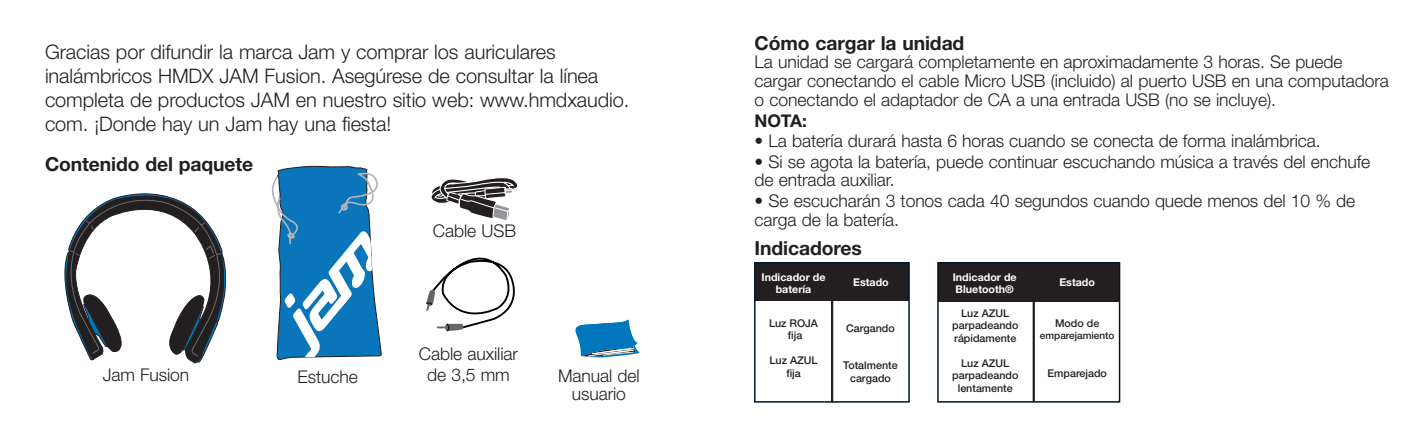
<style>
.page{position:relative;width:1418px;height:426px;background:#fff}
.page>*{position:absolute;margin:0;border:0;box-sizing:border-box;transform-origin:0 0}
.Intro_body{font:300 20px/24px "Helvetica Neue LT Std";letter-spacing:-.005em;color:#231f20}
.Headers{font:700 19.25px "Helvetica Neue LT Std";letter-spacing:-.005em;color:#231f20}
.body{font:700 19.25px "Helvetica Neue LT Std";letter-spacing:-.005em;color:#231f20}
.body-2{font:300 17.5px/18.8px "Helvetica Neue LT Std";letter-spacing:-.005em;color:#231f20}
.callouts{font:300 17.5px/17.5px "Helvetica Neue LT Std";letter-spacing:-.005em;color:#231f20;text-align:center}
.body-3{font:700 17.5px "Helvetica Neue LT Std";color:#231f20}
.t1{font:500 10.75px/12.5px "Helvetica Neue LT Std";color:#231f20;text-align:center}
.t2{font:700 10.75px/12.5px "Helvetica Neue LT Std";color:#fff;text-align:center}
.t3{font:500 10px "Helvetica Neue LT Std";color:#231f20}
</style>
<div class="page">
<div style="left:754px;top:262px;width:154px;height:38px;background:#231f20"></div>
<hr style="left:831px;top:296px;width:2px;height:106px;background:#231f20">
<div style="left:938px;top:262px;width:181px;height:39px;background:#231f20"></div>
<hr style="left:1032px;top:297px;width:2px;height:104px;background:#231f20">
<div style="left:937px;top:261px;width:183px;height:141px;border:2px solid #011622"></div>
<svg style="left:575px;top:319px;width:64px;height:38px"></svg>
<svg style="left:64px;top:193px;width:162px;height:169px"></svg>
<svg style="left:431px;top:177px;width:87px;height:43px"></svg>
<svg style="left:426px;top:257px;width:89px;height:75px"></svg>
<svg style="left:271px;top:166px;width:110px;height:194px"></svg>
<div style="left:754px;top:261px;width:155px;height:141px;border:2px solid #011622"></div>
<p class="Intro_body" style="left:45px;top:40px;width:586px">Gracias por difundir la marca Jam y comprar los auriculares inalámbricos HMDX JAM Fusion. Asegúrese de consultar la línea completa de productos JAM en nuestro sitio web: www.hmdxaudio. com. ¡Donde hay un Jam hay una fiesta!</p>
<p class="Headers" style="left:45px;top:152px;width:210px">Contenido del paquete</p>
<p class="callouts" style="left:433px;top:221px;width:85px">Cable USB</p>
<p class="callouts" style="left:419px;top:342px;width:101px;line-height:21px">Cable auxiliar de 3,5 mm</p>
<p class="callouts" style="left:103px;top:365px;width:88px">Jam Fusion</p>
<p class="callouts" style="left:558px;top:366px;width:83px">Manual del usuario</p>
<p class="callouts" style="left:297px;top:367px;width:62px">Estuche</p>
<p class="Headers" style="left:754px;top:31px;width:211px">Cómo cargar la unidad</p>
<p class="body-2" style="left:754px;top:52px;width:636px">La unidad se cargará completamente en aproximadamente 3 horas. Se puede cargar conectando el cable Micro USB (incluido) al puerto USB en una computadora o conectando el adaptador de CA a una entrada USB (no se incluye).</p>
<p class="body-3" style="left:754px;top:109px;width:54px">NOTA:</p>
<p class="body-2" style="left:754px;top:131px;width:567px">• La batería durará hasta 6 horas cuando se conecta de forma inalámbrica.</p>
<p class="body-2" style="left:754px;top:151px;width:617px">• Si se agota la batería, puede continuar escuchando música a través del enchufe de entrada auxiliar.</p>
<p class="body-2" style="left:754px;top:191px;width:602px">• Se escucharán 3 tonos cada 40 segundos cuando quede menos del 10 % de carga de la batería.</p>
<p class="body" style="left:754px;top:236px;width:109px">Indicadores</p>
<p class="t2" style="left:761px;top:270px;width:65px">Indicador de batería</p>
<p class="t2" style="left:853px;top:275px;width:37px">Estado</p>
<p class="t1" style="left:769px;top:316px;width:51px">Luz ROJA</p>
<p class="t1" style="left:787px;top:329px;width:16px">fija</p>
<p class="t1" style="left:769px;top:354px;width:50px">Luz AZUL</p>
<p class="t1" style="left:786px;top:366px;width:16px">fija</p>
<p class="t1" style="left:846px;top:321px;width:50px">Cargando</p>
<p class="t1" style="left:843px;top:359px;width:56px">Totalmente cargado</p>
<p class="t2" style="left:952px;top:270px;width:65px;text-align:left">Indicador de<br>Bluetooth®</p>
<p class="t2" style="left:1059px;top:275px;width:37px">Estado</p>
<p class="t1" style="left:952px;top:306px;width:68px">Luz AZUL parpadeando rápidamente</p>
<p class="t1" style="left:952px;top:356px;width:68px">Luz AZUL parpadeando lentamente</p>
<p class="t1" style="left:1055px;top:316px;width:46px">Modo de</p>
<p class="t3" style="left:1039px;top:329px;width:76px">emparejamiento</p>
<p class="t1" style="left:1047px;top:366px;width:61px">Emparejado</p>
</div>
